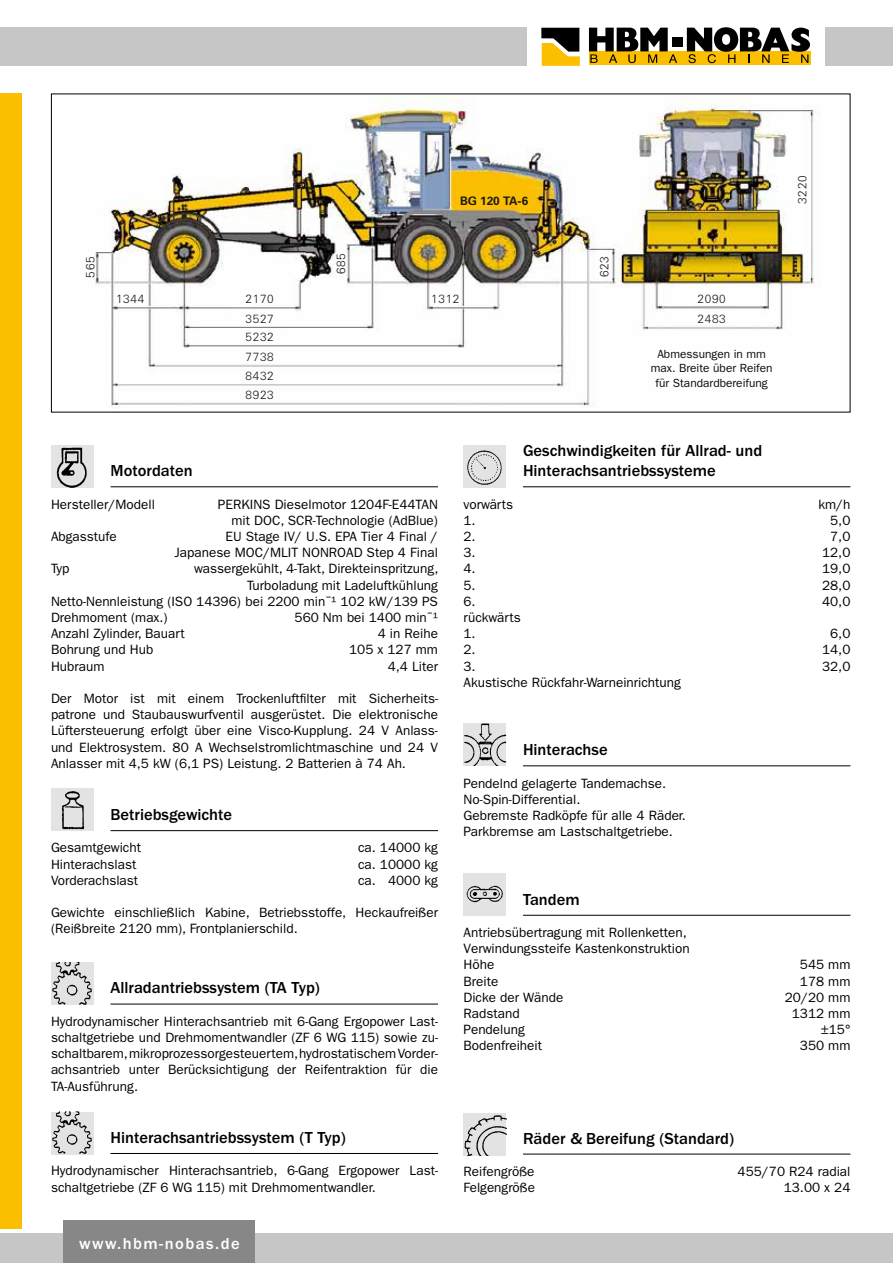
<style>
.page{position:relative;width:893px;height:1263px;background:#fff}
.page>*{position:absolute;margin:0;border:0;box-sizing:border-box;transform-origin:0 0}
.t1{font:500 16.5px/19.8px "ITC Franklin Gothic Std";color:#000}
.t2{font:500 16.5px "ITC Franklin Gothic Std";letter-spacing:.09em;color:#fff}
.t3{font:13.5px/16.2px "ITC Franklin Gothic Std";color:#000}
.t4{font:11.85px/14.2px "ITC Franklin Gothic Std";color:#0a0a0a;text-align:center}
.t5{font:300 11.85px/19px "Zurich BT";letter-spacing:.06em;color:#1b1b1a}
.t6{font:700 11.85px "Zurich BT";color:#1b1b1a}
</style>
<div class="page">
<div style="left:0;top:94px;width:21px;height:1135px;background:#fcbf00"></div>
<div style="left:0;top:1233px;width:893px;height:30px;background:#c6c6c6"></div>
<div style="left:64px;top:1220px;width:191px;height:43px;background:#878787"></div>
<div style="left:0;top:28px;width:893px;height:38px;background:#c6c6c6"></div>
<div style="left:527px;top:0;width:298px;height:76px;background:#fff"></div>
<div style="left:589px;top:52px;width:221px;height:13px;background:#fcbf00"></div>
<svg style="left:541px;top:28px;width:39px;height:38px"></svg>
<svg style="left:589px;top:28px;width:88px;height:35px"></svg>
<svg style="left:687px;top:27px;width:123px;height:36px"></svg>
<div style="left:672px;top:37px;width:11px;height:9px;background:#000"></div>
<hr style="left:111px;top:486px;width:327px;height:1px;background:#000">
<hr style="left:111px;top:830px;width:327px;height:1px;background:#000">
<hr style="left:111px;top:1004px;width:327px;height:1px;background:#000">
<hr style="left:111px;top:1153px;width:327px;height:1px;background:#000">
<hr style="left:523px;top:486px;width:327px;height:1px;background:#000">
<hr style="left:523px;top:765px;width:327px;height:1px;background:#000">
<hr style="left:523px;top:915px;width:327px;height:1px;background:#000">
<hr style="left:523px;top:1154px;width:327px;height:1px;background:#000">
<div style="left:51px;top:445px;width:43px;height:43px;background:#e3e3e3"></div>
<img style="left:56px;top:447px;width:31px;height:41px">
<div style="left:51px;top:788px;width:43px;height:43px;background:#e3e3e3"></div>
<img style="left:61px;top:791px;width:24px;height:39px">
<img style="left:51px;top:962px;width:43px;height:43px">
<img style="left:463px;top:723px;width:43px;height:43px">
<img style="left:463px;top:873px;width:43px;height:42px">
<img style="left:463px;top:1113px;width:43px;height:42px">
<img style="left:51px;top:1112px;width:43px;height:42px">
<img style="left:95px;top:97px;width:722px;height:311px">
<div style="left:463px;top:445px;width:43px;height:43px;background:#e3e3e3"></div>
<img style="left:467px;top:450px;width:35px;height:35px">
<p class="t6" style="left:460px;top:194px;width:70px">BG 120 TA-6</p>
<p class="t5" style="left:793px;top:204px;width:30px;rotate:-90deg">3220</p>
<p class="t5" style="left:81px;top:278px;width:23px;rotate:-90deg">565</p>
<p class="t5" style="left:331px;top:274px;width:23px;rotate:-90deg">685</p>
<p class="t5" style="left:595px;top:277px;width:23px;rotate:-90deg">623</p>
<p class="t5" style="left:116px;top:289px;width:30px">1344</p>
<p class="t5" style="left:245px;top:289px;width:30px">2170</p>
<p class="t5" style="left:245px;top:309px;width:30px;line-height:18.3px">3527<br>5232</p>
<p class="t5" style="left:245px;top:347px;width:30px;text-align:justify">7738<br>8432<br>8923</p>
<p class="t5" style="left:431px;top:289px;width:30px">1312</p>
<p class="t5" style="left:697px;top:289px;width:30px;line-height:19.8px">2090<br>2483</p>
<p class="t4" style="left:651px;top:347px;width:123px">Abmessungen in mm max. Breite über Reifen für Standardbereifung</p>
<p class="t1" style="left:111px;top:461px;width:84px">Motordaten</p>
<p class="t3" style="left:51px;top:496px;width:105px">Hersteller/Modell</p>
<p class="t3" style="left:218px;top:496px;width:221px;text-align:right">PERKINS Dieselmotor 1204F-E44TAN mit DOC, SCR-Technologie (AdBlue)</p>
<p class="t3" style="left:51px;top:528px;width:67px">Abgasstufe</p>
<p class="t3" style="left:175px;top:528px;width:265px;text-align:right">EU Stage IV/ U.S. EPA Tier 4 Final /<br>Japanese MOC/MLIT NONROAD Step 4 Final</p>
<p class="t3" style="left:51px;top:561px;width:20px">Typ</p>
<p class="t3" style="left:194px;top:561px;width:246px">wassergekühlt, 4-Takt, Direkteinspritzung,</p>
<p class="t3" style="left:247px;top:577px;width:192px">Turboladung mit Ladeluftkühlung</p>
<p class="t3" style="left:51px;top:593px;width:388px">Netto-Nennleistung (ISO 14396) bei 2200 minˉ¹ 102 kW/139 PS</p>
<p class="t3" style="left:51px;top:609px;width:118px">Drehmoment (max.)</p>
<p class="t3" style="left:295px;top:609px;width:145px">560 Nm bei 1400 minˉ¹</p>
<p class="t3" style="left:51px;top:626px;width:135px">Anzahl Zylinder, Bauart</p>
<p class="t3" style="left:378px;top:626px;width:62px">4 in Reihe</p>
<p class="t3" style="left:51px;top:642px;width:104px">Bohrung und Hub</p>
<p class="t3" style="left:349px;top:642px;width:90px">105 x 127 mm</p>
<p class="t3" style="left:51px;top:658px;width:55px">Hubraum</p>
<p class="t3" style="left:388px;top:658px;width:52px">4,4 Liter</p>
<p class="t3" style="left:51px;top:690px;width:388px;text-align:justify">Der Motor ist mit einem Trockenluftfilter mit Sicherheits&shy;patrone und Staubauswurfventil ausgerüstet. Die elektronische Lüftersteuerung erfolgt über eine Visco-Kupplung. 24 V Anlass&shy;und Elektrosystem. 80 A Wechselstromlichtmaschine und 24 V Anlasser mit 4,5 kW (6,1 PS) Leistung. 2 Batterien à 74 Ah.</p>
<p class="t1" style="left:111px;top:805px;width:123px">Betriebsgewichte</p>
<p class="t3" style="left:51px;top:840px;width:92px">Gesamtgewicht</p>
<p class="t3" style="left:358px;top:840px;width:81px">ca. 14000 kg</p>
<p class="t3" style="left:51px;top:856px;width:87px">Hinterachslast</p>
<p class="t3" style="left:358px;top:856px;width:81px">ca. 10000 kg</p>
<p class="t3" style="left:51px;top:872px;width:89px">Vorderachslast</p>
<p class="t3" style="left:358px;top:872px;width:81px">ca. 4000 kg</p>
<p class="t3" style="left:51px;top:905px;width:388px">Gewichte einschließlich Kabine, Betriebsstoffe, Heckaufreißer (Reißbreite 2120 mm), Frontplanierschild.</p>
<p class="t1" style="left:111px;top:978px;width:211px">Allradantriebssystem (TA Typ)</p>
<p class="t3" style="left:51px;top:1013px;width:388px;text-align:justify">Hydrodynamischer Hinterachsantrieb mit 6-Gang Ergopower Last&shy;schaltgetriebe und Drehmomentwandler (ZF 6 WG 115) sowie zu&shy;schaltbarem, mikroprozessorgesteuertem, hydrostatischem Vorder&shy;achsantrieb unter Berücksichtigung der Reifentraktion für die TA-Ausführung.</p>
<p class="t1" style="left:111px;top:1128px;width:237px">Hinterachsantriebssystem (T Typ)</p>
<p class="t3" style="left:51px;top:1163px;width:388px">Hydrodynamischer Hinterachsantrieb, 6-Gang Ergopower Last&shy;schaltgetriebe (ZF 6 WG 115) mit Drehmomentwandler.</p>
<p class="t2" style="left:79px;top:1234px;width:162px">www.hbm-nobas.de</p>
<p class="t1" style="left:523px;top:441px;width:241px">Geschwindigkeiten für Allrad- und<br>Hinterachsantriebssysteme</p>
<p class="t3" style="left:463px;top:496px;width:51px">vorwärts</p>
<p class="t3" style="left:818px;top:496px;width:34px">km/h</p>
<p class="t3" style="left:463px;top:512px;width:14px">1.</p>
<p class="t3" style="left:830px;top:512px;width:22px">5,0</p>
<p class="t3" style="left:463px;top:528px;width:14px">2.</p>
<p class="t3" style="left:830px;top:528px;width:22px">7,0</p>
<p class="t3" style="left:463px;top:545px;width:14px">3.</p>
<p class="t3" style="left:822px;top:545px;width:30px">12,0</p>
<p class="t3" style="left:463px;top:561px;width:14px">4.</p>
<p class="t3" style="left:822px;top:561px;width:30px">19,0</p>
<p class="t3" style="left:463px;top:577px;width:14px">5.</p>
<p class="t3" style="left:822px;top:577px;width:30px">28,0</p>
<p class="t3" style="left:463px;top:593px;width:14px">6.</p>
<p class="t3" style="left:822px;top:593px;width:30px">40,0</p>
<p class="t3" style="left:463px;top:609px;width:59px">rückwärts<br>1.</p>
<p class="t3" style="left:830px;top:626px;width:22px">6,0</p>
<p class="t3" style="left:463px;top:642px;width:14px">2.</p>
<p class="t3" style="left:822px;top:642px;width:30px">14,0</p>
<p class="t3" style="left:463px;top:658px;width:14px">3.</p>
<p class="t3" style="left:822px;top:658px;width:30px">32,0</p>
<p class="t3" style="left:463px;top:674px;width:219px">Akustische Rückfahr-Warneinrichtung</p>
<p class="t1" style="left:523px;top:740px;width:86px">Hinterachse</p>
<p class="t3" style="left:463px;top:775px;width:224px">Pendelnd gelagerte Tandemachse.<br>No-Spin-Differential.<br>Gebremste Radköpfe für alle 4 Räder.<br>Parkbremse am Lastschaltgetriebe.</p>
<p class="t1" style="left:523px;top:889px;width:58px">Tandem</p>
<p class="t3" style="left:463px;top:924px;width:228px">Antriebsübertragung mit Rollenketten,<br>Verwindungssteife Kastenkonstruktion<br>Höhe</p>
<p class="t3" style="left:800px;top:957px;width:52px">545 mm</p>
<p class="t3" style="left:463px;top:973px;width:36px">Breite</p>
<p class="t3" style="left:800px;top:973px;width:52px">178 mm</p>
<p class="t3" style="left:463px;top:989px;width:101px">Dicke der Wände</p>
<p class="t3" style="left:785px;top:989px;width:67px">20/20 mm</p>
<p class="t3" style="left:463px;top:1005px;width:58px">Radstand</p>
<p class="t3" style="left:792px;top:1005px;width:60px">1312 mm</p>
<p class="t3" style="left:463px;top:1022px;width:63px">Pendelung</p>
<p class="t3" style="left:821px;top:1022px;width:31px">±15°</p>
<p class="t3" style="left:463px;top:1038px;width:80px">Bodenfreiheit</p>
<p class="t3" style="left:800px;top:1038px;width:52px">350 mm</p>
<p class="t1" style="left:523px;top:1128px;width:213px">Räder &amp; Bereifung (Standard)</p>
<p class="t3" style="left:463px;top:1163px;width:73px">Reifengröße</p>
<p class="t3" style="left:738px;top:1163px;width:114px">455/70 R24 radial</p>
<p class="t3" style="left:463px;top:1179px;width:73px">Felgengröße</p>
<p class="t3" style="left:784px;top:1179px;width:68px">13.00 x 24</p>
</div>
